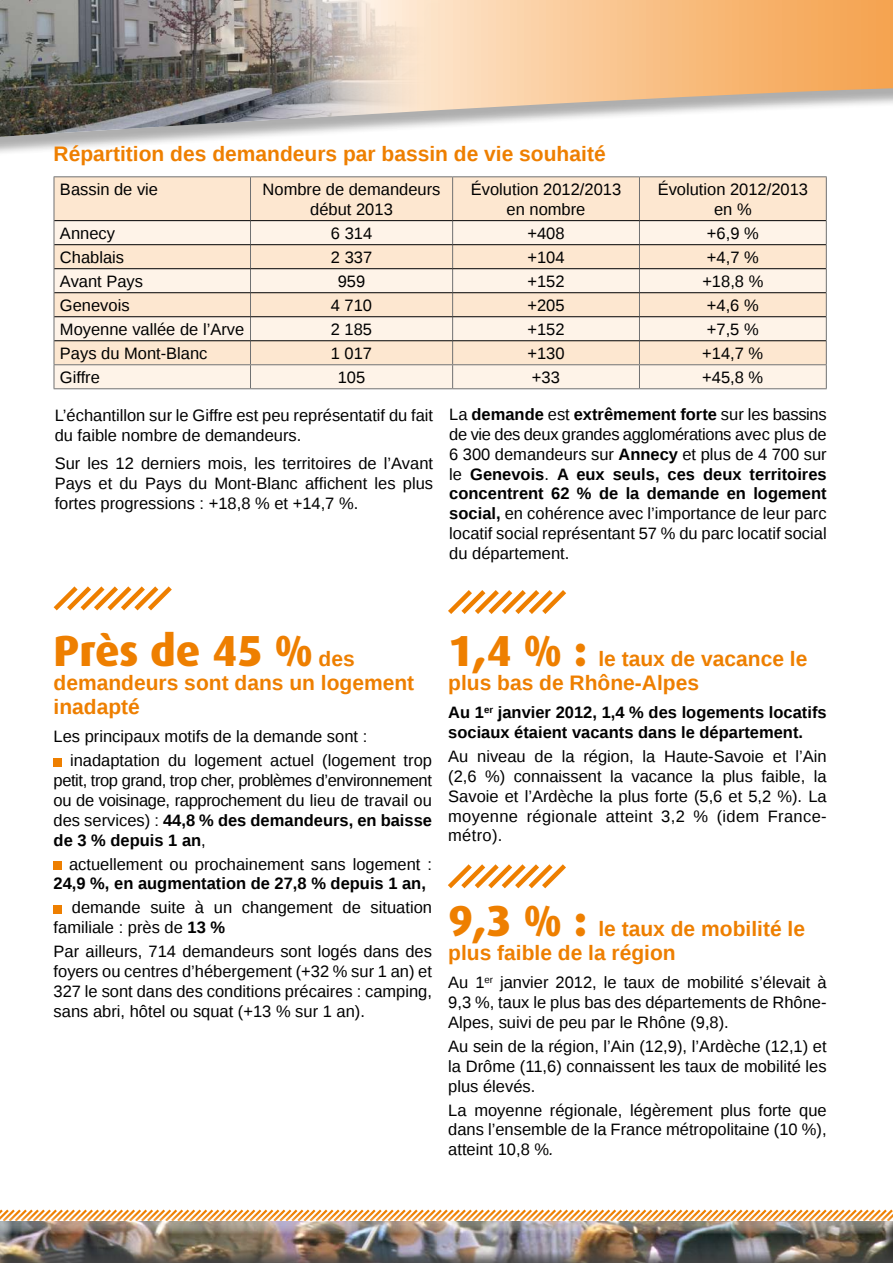
<style>
.page{position:relative;width:893px;height:1263px;background:#fff}
.page>*{position:absolute;margin:0;border:0;box-sizing:border-box;transform-origin:0 0}
.t1{font:800 43.5px "Dax OT";color:#ee7f00}
.t2{font:700 21px/24px "Liberation Sans";color:#ee7f00}
.t3{font:16.5px/19.8px "Liberation Sans";color:#000;text-align:justify}
.t4{font:700 16.5px/19.8px "Liberation Sans";color:#000}
.s1{font-weight:700}
.s2{font-family:"Liberation Sans";font-weight:700;font-size:21px}
.s3{font-family:"Dax OT";font-weight:800;font-size:43.5px}
.s4{font-style:italic}
</style>
<div class="page">
<div style="left:0;top:0;width:893px;height:156px;background:#000;opacity:.32"></div>
<svg style="left:440px;top:0;width:453px;height:137px"></svg>
<img style="left:0;top:0;width:440px;height:137px">
<svg style="left:0;top:1209px;width:893px;height:3px"></svg>
<div style="left:0;top:1212px;width:893px;height:51px;background:#fff;opacity:.75"></div>
<div style="left:0;top:1221px;width:893px;height:42px;background:#000;opacity:.75"></div>
<div style="left:55px;top:177px;width:771px;height:43px;background:#fde7d0"></div>
<svg style="left:55px;top:221px;width:771px;height:167px;fill:#fef3e8"></svg>
<hr style="left:54px;top:176px;width:196px;height:1px;background:#707172">
<hr style="left:54px;top:177px;width:1px;height:44px;background:#707172">
<hr style="left:250px;top:176px;width:203px;height:1px;background:#707172">
<hr style="left:250px;top:177px;width:1px;height:43px;background:#707172">
<hr style="left:453px;top:176px;width:186px;height:1px;background:#707172">
<hr style="left:452px;top:177px;width:1px;height:43px;background:#707172">
<hr style="left:639px;top:176px;width:188px;height:1px;background:#707172">
<hr style="left:639px;top:177px;width:1px;height:43px;background:#707172">
<hr style="left:826px;top:177px;width:1px;height:44px;background:#707172">
<hr style="left:54px;top:364px;width:196px;height:1px;background:#707172">
<svg style="left:54px;top:221px;width:1px;height:167px"></svg>
<hr style="left:250px;top:364px;width:203px;height:1px;background:#707172">
<svg style="left:250px;top:221px;width:1px;height:167px"></svg>
<hr style="left:453px;top:364px;width:186px;height:1px;background:#707172">
<svg style="left:452px;top:221px;width:1px;height:167px"></svg>
<hr style="left:639px;top:364px;width:188px;height:1px;background:#707172">
<svg style="left:639px;top:221px;width:1px;height:167px"></svg>
<svg style="left:826px;top:221px;width:1px;height:167px"></svg>
<hr style="left:54px;top:388px;width:196px;height:1px;background:#707172">
<hr style="left:250px;top:388px;width:203px;height:1px;background:#707172">
<hr style="left:453px;top:388px;width:186px;height:1px;background:#707172">
<hr style="left:639px;top:388px;width:188px;height:1px;background:#707172">
<hr style="left:54px;top:220px;width:196px;height:1px;background:#000">
<hr style="left:250px;top:220px;width:203px;height:1px;background:#000">
<hr style="left:453px;top:220px;width:186px;height:1px;background:#000">
<hr style="left:639px;top:220px;width:187px;height:1px;background:#000">
<hr style="left:54px;top:244px;width:196px;height:1px;background:#000">
<hr style="left:250px;top:244px;width:203px;height:1px;background:#000">
<hr style="left:453px;top:244px;width:186px;height:1px;background:#000">
<hr style="left:639px;top:244px;width:187px;height:1px;background:#000">
<hr style="left:54px;top:268px;width:196px;height:1px;background:#000">
<hr style="left:250px;top:268px;width:203px;height:1px;background:#000">
<hr style="left:453px;top:268px;width:186px;height:1px;background:#000">
<hr style="left:639px;top:268px;width:187px;height:1px;background:#000">
<hr style="left:54px;top:292px;width:196px;height:1px;background:#000">
<hr style="left:250px;top:292px;width:203px;height:1px;background:#000">
<hr style="left:453px;top:292px;width:186px;height:1px;background:#000">
<hr style="left:639px;top:292px;width:187px;height:1px;background:#000">
<hr style="left:54px;top:316px;width:196px;height:1px;background:#000">
<hr style="left:250px;top:316px;width:203px;height:1px;background:#000">
<hr style="left:453px;top:316px;width:186px;height:1px;background:#000">
<hr style="left:639px;top:316px;width:187px;height:1px;background:#000">
<hr style="left:54px;top:340px;width:196px;height:1px;background:#000">
<hr style="left:250px;top:340px;width:203px;height:1px;background:#000">
<hr style="left:453px;top:340px;width:186px;height:1px;background:#000">
<hr style="left:639px;top:340px;width:187px;height:1px;background:#000">
<svg style="left:53px;top:586px;width:119px;height:25px"></svg>
<div style="left:54px;top:758px;width:8px;height:8px;background:#ee7f00"></div>
<div style="left:54px;top:861px;width:8px;height:8px;background:#ee7f00"></div>
<div style="left:54px;top:905px;width:8px;height:8px;background:#ee7f00"></div>
<svg style="left:448px;top:590px;width:119px;height:24px"></svg>
<svg style="left:448px;top:864px;width:118px;height:25px"></svg>
<p class="t2" style="left:54px;top:141px;width:554px">Répartition des demandeurs par bassin de vie souhaité</p>
<p class="t3" style="left:60px;top:180px;width:100px">Bassin de vie</p>
<p class="t3" style="left:263px;top:180px;width:179px;text-align:center">Nombre de demandeurs début 2013</p>
<p class="t3" style="left:471px;top:180px;width:152px;text-align:center">Évolution 2012/2013 en nombre</p>
<p class="t3" style="left:658px;top:180px;width:152px;text-align:center">Évolution 2012/2013 en %</p>
<p class="t3" style="left:60px;top:224px;width:57px">Annecy</p>
<p class="t3" style="left:331px;top:224px;width:43px">6 314</p>
<p class="t3" style="left:527px;top:224px;width:39px">+408</p>
<p class="t3" style="left:707px;top:224px;width:53px">+6,9 %</p>
<p class="t3" style="left:60px;top:248px;width:66px">Chablais</p>
<p class="t3" style="left:331px;top:248px;width:43px">2 337</p>
<p class="t3" style="left:527px;top:248px;width:39px">+104</p>
<p class="t3" style="left:707px;top:248px;width:53px">+4,7 %</p>
<p class="t3" style="left:60px;top:272px;width:85px">Avant Pays</p>
<p class="t3" style="left:338px;top:272px;width:29px">959</p>
<p class="t3" style="left:527px;top:272px;width:39px">+152</p>
<p class="t3" style="left:702px;top:272px;width:63px">+18,8 %</p>
<p class="t3" style="left:60px;top:296px;width:71px">Genevois</p>
<p class="t3" style="left:331px;top:296px;width:43px">4 710</p>
<p class="t3" style="left:527px;top:296px;width:39px">+205</p>
<p class="t3" style="left:707px;top:296px;width:53px">+4,6 %</p>
<p class="t3" style="left:60px;top:320px;width:186px">Moyenne vallée de l’Arve</p>
<p class="t3" style="left:331px;top:320px;width:43px">2 185</p>
<p class="t3" style="left:527px;top:320px;width:39px">+152</p>
<p class="t3" style="left:707px;top:320px;width:53px">+7,5 %</p>
<p class="t3" style="left:60px;top:344px;width:149px">Pays du Mont-Blanc</p>
<p class="t3" style="left:331px;top:344px;width:43px">1 017</p>
<p class="t3" style="left:527px;top:344px;width:39px">+130</p>
<p class="t3" style="left:702px;top:344px;width:63px">+14,7 %</p>
<p class="t3" style="left:60px;top:368px;width:42px">Giffre</p>
<p class="t3" style="left:338px;top:368px;width:29px">105</p>
<p class="t3" style="left:532px;top:368px;width:29px">+33</p>
<p class="t3" style="left:702px;top:368px;width:63px">+45,8 %</p>
<p class="t3" style="left:55px;top:406px;width:380px">L’échantillon sur le Giffre est peu représentatif du fait du faible nombre de demandeurs.</p>
<p class="t3" style="left:55px;top:454px;width:380px">Sur les 12 derniers mois, les territoires de l’Avant Pays et du Pays du Mont-Blanc affichent les plus fortes progressions : +18,8 % et +14,7 %.</p>
<p class="t3" style="left:449px;top:405px;width:379px">La <span class="s1">demande</span> est <span class="s1">extrêmement forte</span> sur les bassins de vie des deux grandes agglomérations avec plus de 6 300 demandeurs sur <span class="s1">Annecy</span> et plus de 4 700 sur le <span class="s1">Genevois</span>. <span class="s1">A eux seuls, ces deux territoires concentrent 62 % de la demande en logement social,</span> en cohérence avec l’importance de leur parc locatif social représentant 57 % du parc locatif social du département.</p>
<h1 class="t1" style="left:54px;top:626px;width:303px">Près de 45 % <span class="s2">des</span></h1>
<p class="t2" style="left:54px;top:670px;width:362px">demandeurs sont dans un logement inadapté</p>
<p class="t3" style="left:70px;top:725px;width:363px;line-height:24px;text-indent:-16px">Les principaux motifs de la demande sont : inadaptation du logement actuel (logement trop</p>
<p class="t3" style="left:54px;top:771px;width:380px">petit, trop grand, trop cher, problèmes d’environnement ou de voisinage, rapprochement du lieu de travail ou des services) : <span class="s1">44,8 % des demandeurs, en baisse de 3 % depuis 1 an</span>,</p>
<p class="t3" style="left:69px;top:855px;width:364px">actuellement ou prochainement sans logement :</p>
<p class="t4" style="left:54px;top:873px;width:374px">24,9 %, en augmentation de 27,8 % depuis 1 an,</p>
<p class="t3" style="left:54px;top:898px;width:380px;text-indent:18px">demande suite à un changement de situation familiale : près de <span class="s1">13 %</span></p>
<p class="t3" style="left:54px;top:942px;width:380px">Par ailleurs, 714 demandeurs sont logés dans des foyers ou centres d’hébergement (+32 % sur 1 an) et 327 le sont dans des conditions précaires : camping, sans abri, hôtel ou squat (+13 % sur 1 an).</p>
<p class="t2" style="left:448px;top:646px;width:361px"><span class="s3">1,4 % :</span> le taux de vacance le plus bas de Rhône-Alpes</p>
<p class="t4" style="left:448px;top:702px;width:380px">Au 1<sup>er</sup> janvier 2012, 1,4 % des logements locatifs sociaux étaient vacants dans le département.</p>
<p class="t3" style="left:448px;top:747px;width:380px">Au niveau de la région, la Haute-Savoie et l’Ain (2,6 %) connaissent la vacance la plus faible, la Savoie et l’Ardèche la plus forte (5,6 et 5,2 %). La moyenne régionale atteint 3,2 % (idem France&shy;métro).</p>
<p class="t2" style="left:448px;top:916px;width:358px"><span class="s3">9,3 % :</span> le taux de mobilité le plus faible de la région</p>
<p class="t3" style="left:448px;top:973px;width:380px">Au 1<sup>er</sup> janvier 2012, le taux de mobilité s’élevait à 9,3 %, taux le plus bas des départements de Rhône-Alpes, suivi de peu par le Rhône (9,8).</p>
<p class="t3" style="left:448px;top:1037px;width:380px">Au sein de la région, l’Ain (12,9), l’Ardèche (12,1) et la Drôme (11,6) connaissent les taux de mobilité les plus élevés.</p>
<p class="t3" style="left:448px;top:1101px;width:380px">La moyenne régionale, légèrement plus forte que dans l’ensemble de la France métropolitaine (10 %), atteint 10,8 %<span class="s4">.</span></p>
</div>
